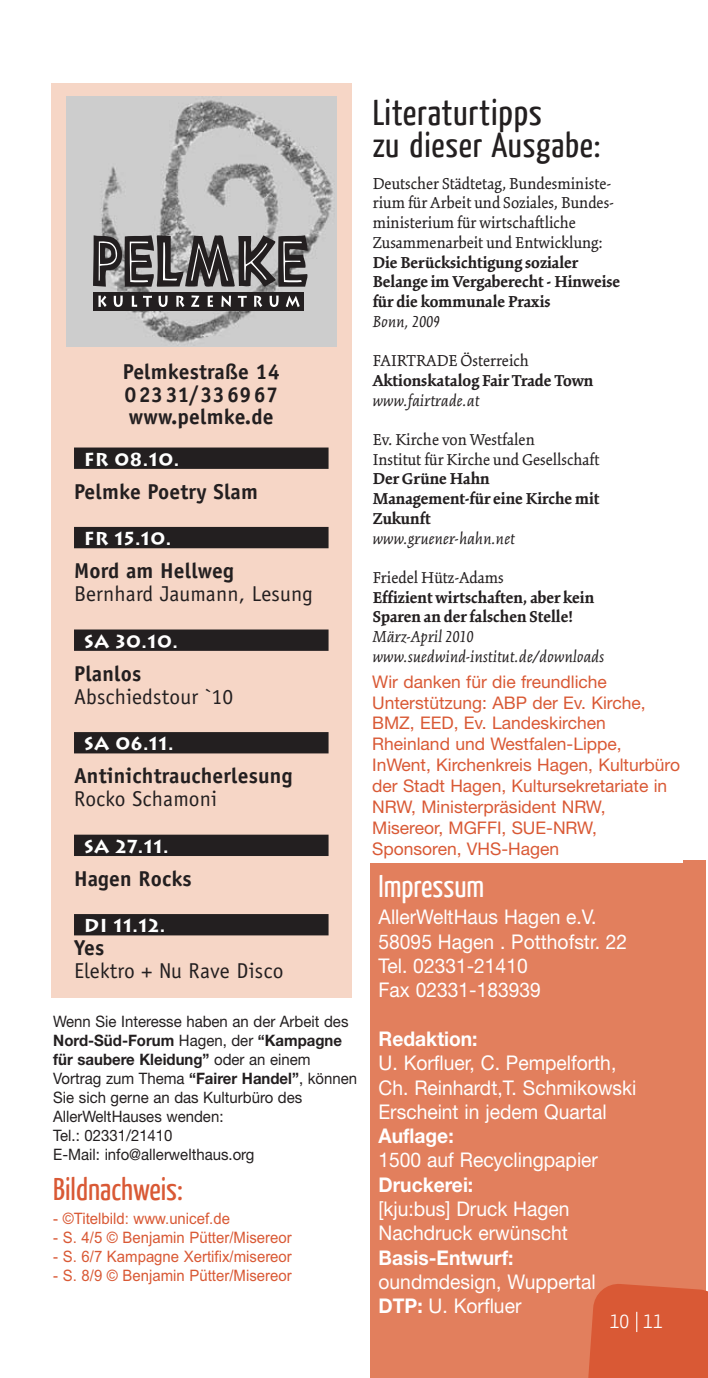
<style>
.page{position:relative;width:708px;height:1378px;background:#fff}
.page>*{position:absolute;margin:0;border:0;box-sizing:border-box;transform-origin:0 0}
.t1{font:36px "Yanone Kaffeesatz";letter-spacing:.02em;color:#231f20;scale:1.05 1}
.t2{font:34.65px "Yanone Kaffeesatz";letter-spacing:.02em;color:#231f20;scale:1.05 1}
.t3{font:31.5px "Yanone Kaffeesatz";color:#d95935}
.t4{font:31.5px "Yanone Kaffeesatz";color:#fff}
.t5{font:300 22.5px "Yanone Kaffeesatz";color:#fff}
.t6{font:700 21.6px/22.5px "Officina Sans";letter-spacing:.01em;color:#231f20;text-align:justify}
.t7{font:21.6px "Officina Sans";letter-spacing:.005em;color:#231f20}
.t8{font:20.25px/24.3px "Helvetica Neue";color:#fff;scale:.95 1}
.t9{font:700 20.25px "Helvetica Neue";color:#fff;scale:.95 1}
.t10{font:700 18.45px "Lithos";letter-spacing:.025em;color:#fff}
.t11{font:17.55px/20.9px "Helvetica Neue";color:#d95935}
.t12{font:17.32px/19.8px "Kinesis Std";color:#231f20}
.t13{font:700 17.32px/19.8px "Kinesis Std";color:#231f20}
.t14{font:italic 17.32px/19.8px "Kinesis Std";letter-spacing:.01em;color:#231f20}
.t15{font:15.75px/18.9px "Helvetica Neue";color:#231f20;scale:.95 1}
.t16{font:15.75px "Arial";color:#d95935;scale:.95 1}
.s1{font-weight:700}
</style>
<div class="page">
<div style="left:51px;top:83px;width:301px;height:915px;background:#f6d6c6"></div>
<div style="left:371px;top:861px;width:335px;height:517px;background:#e27f5d"></div>
<svg style="left:588px;top:1284px;width:120px;height:94px;background:#d95c38"></svg>
<div style="left:74px;top:447px;width:255px;height:22px;background:#231f20"></div>
<div style="left:74px;top:527px;width:255px;height:21px;background:#231f20"></div>
<div style="left:74px;top:629px;width:255px;height:22px;background:#231f20"></div>
<div style="left:74px;top:732px;width:255px;height:21px;background:#231f20"></div>
<div style="left:74px;top:834px;width:255px;height:22px;background:#231f20"></div>
<div style="left:74px;top:914px;width:255px;height:21px;background:#231f20"></div>
<img style="left:66px;top:97px;width:271px;height:249px">
<div style="left:93px;top:292px;width:211px;height:18px;background:#231f20"></div>
<svg style="left:98px;top:295px;width:9px;height:12px"></svg>
<svg style="left:114px;top:295px;width:9px;height:12px"></svg>
<svg style="left:132px;top:296px;width:5px;height:11px"></svg>
<svg style="left:143px;top:296px;width:9px;height:11px"></svg>
<svg style="left:159px;top:295px;width:9px;height:12px"></svg>
<svg style="left:176px;top:296px;width:9px;height:11px"></svg>
<svg style="left:191px;top:295px;width:8px;height:12px"></svg>
<svg style="left:208px;top:295px;width:5px;height:12px"></svg>
<svg style="left:221px;top:295px;width:10px;height:12px"></svg>
<svg style="left:238px;top:296px;width:9px;height:11px"></svg>
<svg style="left:254px;top:296px;width:8px;height:11px"></svg>
<svg style="left:270px;top:295px;width:9px;height:12px"></svg>
<svg style="left:286px;top:295px;width:14px;height:12px"></svg>
<svg style="left:93px;top:233px;width:215px;height:56px;background:#6d6a6b"></svg>
<div style="left:370px;top:673px;width:312px;height:190px;background:#fff"></div>
<p class="t6" style="left:123px;top:362px;width:159px">Pelmkestraße 14<br>02331/336967 www.pelmke.de</p>
<p class="t10" style="left:84px;top:448px;width:97px">FR 08.10.</p>
<p class="t6" style="left:74px;top:482px;width:185px">Pelmke Poetry Slam</p>
<p class="t10" style="left:84px;top:528px;width:89px">FR 15.10.</p>
<p class="t6" style="left:74px;top:561px;width:161px">Mord am Hellweg</p>
<p class="t7" style="left:74px;top:585px;width:240px">Bernhard Jaumann, Lesung</p>
<p class="t10" style="left:84px;top:630px;width:95px">SA 30.10.</p>
<p class="t6" style="left:74px;top:664px;width:69px">Planlos</p>
<p class="t7" style="left:74px;top:688px;width:161px">Abschiedstour `10</p>
<p class="t10" style="left:84px;top:733px;width:91px">SA 06.11.</p>
<p class="t6" style="left:74px;top:766px;width:220px">Antinichtraucherlesung</p>
<p class="t7" style="left:74px;top:790px;width:145px">Rocko Schamoni</p>
<p class="t10" style="left:84px;top:835px;width:86px">SA 27.11.</p>
<p class="t6" style="left:74px;top:869px;width:119px">Hagen Rocks</p>
<p class="t10" style="left:84px;top:915px;width:83px">DI 11.12.</p>
<p class="t6" style="left:74px;top:938px;width:32px">Yes</p>
<p class="t7" style="left:74px;top:963px;width:211px">Elektro + Nu Rave Disco</p>
<p class="t15" style="left:53px;top:1014px;width:321px">Wenn Sie Interesse haben an der Arbeit des <span class="s1">Nord-Süd-Forum</span> Hagen, der <span class="s1">“Kampagne für saubere Kleidung”</span> oder an einem Vortrag zum Thema <span class="s1">“Fairer Handel”</span>, können Sie sich gerne an das Kulturbüro des AllerWeltHauses wenden:<br>Tel.: 02331/21410<br>E-Mail: info@allerwelthaus.org</p>
<h3 class="t3" style="left:53px;top:1177px;width:131px">Bildnachweis:</h3>
<p class="t16" style="left:53px;top:1213px;width:188px">- ©Titelbild: www.unicef.de</p>
<p class="t16" style="left:53px;top:1232px;width:253px">- S. 4/5 © Benjamin Pütter/Misereor</p>
<p class="t16" style="left:53px;top:1251px;width:253px">- S. 6/7 Kampagne Xertifix/misereor</p>
<p class="t16" style="left:53px;top:1270px;width:253px">- S. 8/9 © Benjamin Pütter/Misereor</p>
<h1 class="t1" style="left:373px;top:99px;width:163px">Literaturtipps</h1>
<h2 class="t2" style="left:373px;top:132px;width:218px">zu dieser Ausgabe:</h2>
<p class="t12" style="left:373px;top:174px;width:243px">Deutscher Städtetag, Bundesministe&shy;rium für Arbeit und Soziales, Bundes&shy;ministerium für wirtschaftliche Zusammenarbeit und Entwicklung:</p>
<p class="t13" style="left:373px;top:253px;width:249px">Die Berücksichtigung sozialer<br>Belange im Vergaberecht - Hinweise für die kommunale Praxis</p>
<p class="t14" style="left:373px;top:312px;width:69px">Bonn, 2009</p>
<p class="t12" style="left:373px;top:352px;width:158px">FAIRTRADE Österreich</p>
<p class="t13" style="left:373px;top:371px;width:222px">Aktionskatalog Fair Trade Town</p>
<p class="t14" style="left:373px;top:391px;width:108px">www.fairtrade.at</p>
<p class="t12" style="left:373px;top:431px;width:228px">Ev. Kirche von Westfalen<br>Institut für Kirche und Gesellschaft</p>
<p class="t13" style="left:373px;top:470px;width:228px">Der Grüne Hahn<br>Management-für eine Kirche mit<br>Zukunft</p>
<p class="t14" style="left:373px;top:529px;width:144px">www.gruener-hahn.net</p>
<p class="t12" style="left:373px;top:569px;width:133px">Friedel Hütz-Adams</p>
<p class="t13" style="left:373px;top:588px;width:223px">Effizient wirtschaften, aber kein<br>Sparen an der falschen Stelle!</p>
<p class="t14" style="left:373px;top:628px;width:233px">März-April 2010 www.suedwind-institut.de/downloads</p>
<p class="t11" style="left:372px;top:672px;width:309px">Wir danken für die freundliche<br>Unterstützung: ABP der Ev. Kirche,<br>BMZ, EED, Ev. Landeskirchen<br>Rheinland und Westfalen-Lippe,<br>InWent, Kirchenkreis Hagen, Kulturbüro der Stadt Hagen, Kultursekretariate in<br>NRW, Ministerpräsident NRW,<br>Misereor, MGFFI, SUE-NRW,<br>Sponsoren, VHS-Hagen</p>
<h3 class="t4" style="left:379px;top:874px;width:107px">Impressum</h3>
<p class="t8" style="left:379px;top:907px;width:263px">AllerWeltHaus Hagen e.V.<br>58095 Hagen . Potthofstr. 22<br>Tel. 02331-21410<br>Fax 02331-183939</p>
<p class="t9" style="left:379px;top:1031px;width:106px">Redaktion:</p>
<p class="t8" style="left:379px;top:1053px;width:273px">U. Korfluer, C. Pempelforth,<br>Ch. Reinhardt,T. Schmikowski<br>Erscheint in jedem Quartal</p>
<p class="t9" style="left:379px;top:1128px;width:81px">Auflage:</p>
<p class="t8" style="left:379px;top:1150px;width:232px">1500 auf Recyclingpapier</p>
<p class="t9" style="left:379px;top:1177px;width:101px">Druckerei:</p>
<p class="t8" style="left:379px;top:1198px;width:203px">[kju:bus] Druck Hagen<br>Nachdruck erwünscht</p>
<p class="t9" style="left:379px;top:1250px;width:144px">Basis-Entwurf:</p>
<p class="t8" style="left:379px;top:1271px;width:230px">oundmdesign, Wuppertal<br><span class="s1">DTP:</span> U. Korfluer</p>
<p class="t5" style="left:610px;top:1311px;width:21px">10</p>
<p class="t5" style="left:643px;top:1311px;width:21px">11</p>
</div>
